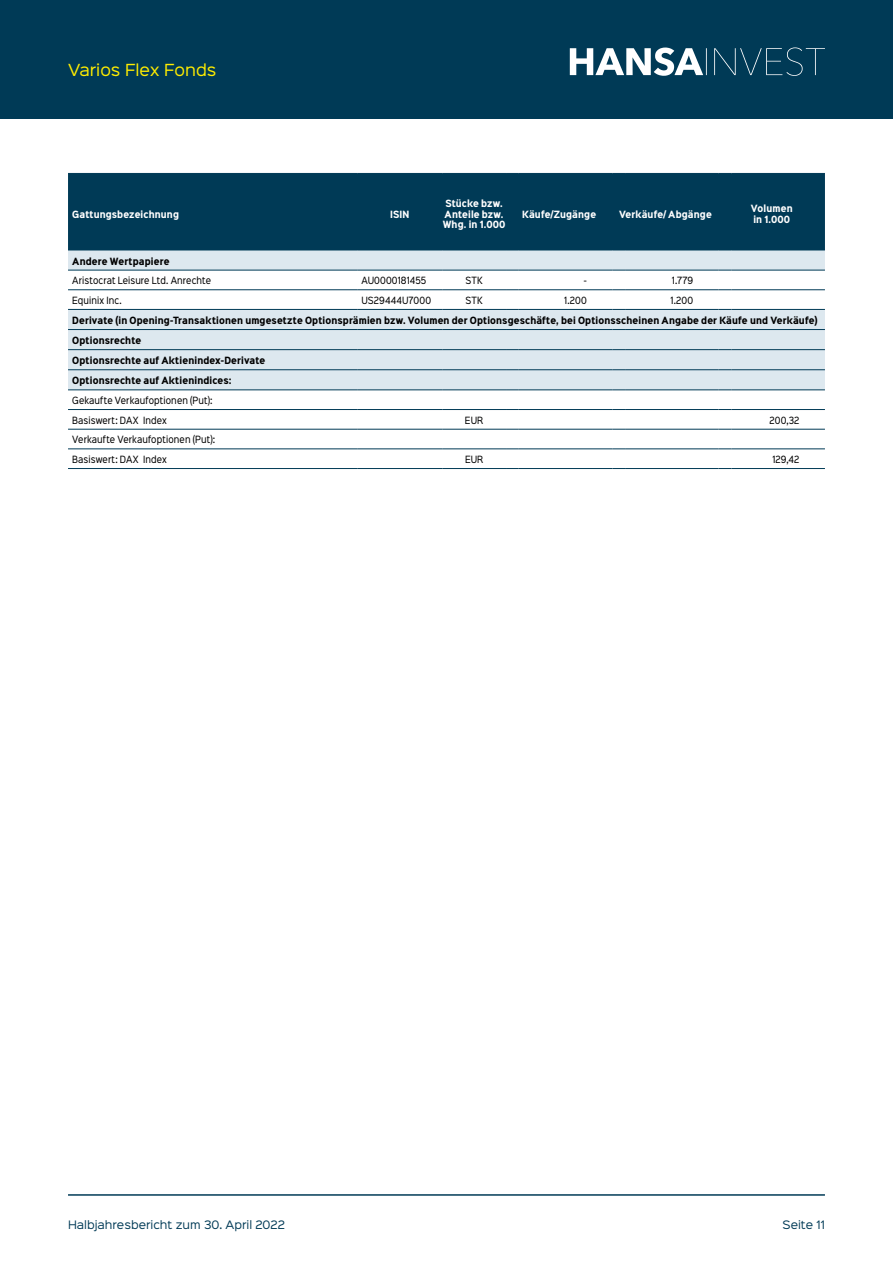
<style>
.page{position:relative;width:893px;height:1263px;background:#fff}
.page>*{position:absolute;margin:0;border:0;box-sizing:border-box;transform-origin:0 0}
.t1{font:15px "Sinkin Sans 400";color:#ffed00}
.t2{font:10.5px "Sinkin Sans 400";color:#003a56}
.t3{font:700 9px "Sinkin Sans Narrow W01 700";letter-spacing:.015em;color:#000}
.t4{font:9px/19.6px "Sinkin Sans Narrow W01 400 Rg";letter-spacing:.01em;color:#000}
.t5{font:700 9px/10.8px "Sinkin Sans Narrow W01 700";letter-spacing:.015em;color:#fff}
</style>
<div class="page">
<div style="left:0;top:0;width:893px;height:119px;background:#003a56"></div>
<svg style="left:570px;top:47px;width:255px;height:29px"></svg>
<hr style="left:68px;top:1194px;width:757px;height:2px;background:#003a56">
<div style="left:68px;top:174px;width:757px;height:76px;background:#003a56"></div>
<svg style="left:68px;top:251px;width:757px;height:138px;fill:#dde8ef"></svg>
<hr style="left:68px;top:250px;width:289px;height:1px;background:#003a56">
<hr style="left:357px;top:250px;width:85px;height:1px;background:#003a56">
<hr style="left:442px;top:250px;width:64px;height:1px;background:#003a56">
<svg style="left:506px;top:250px;width:13px;height:1px"></svg>
<hr style="left:519px;top:250px;width:93px;height:1px;background:#003a56">
<svg style="left:612px;top:250px;width:13px;height:1px"></svg>
<hr style="left:625px;top:250px;width:94px;height:1px;background:#003a56">
<svg style="left:719px;top:250px;width:12px;height:1px"></svg>
<hr style="left:731px;top:250px;width:94px;height:1px;background:#003a56">
<hr style="left:68px;top:409px;width:289px;height:1px;background:#003a56">
<hr style="left:357px;top:409px;width:85px;height:1px;background:#003a56">
<hr style="left:442px;top:409px;width:64px;height:1px;background:#003a56">
<svg style="left:506px;top:409px;width:13px;height:1px"></svg>
<hr style="left:519px;top:409px;width:93px;height:1px;background:#003a56">
<svg style="left:612px;top:409px;width:13px;height:1px"></svg>
<hr style="left:625px;top:409px;width:94px;height:1px;background:#003a56">
<svg style="left:719px;top:409px;width:12px;height:1px"></svg>
<hr style="left:731px;top:409px;width:94px;height:1px;background:#003a56">
<hr style="left:68px;top:429px;width:289px;height:1px;background:#003a56">
<hr style="left:357px;top:429px;width:85px;height:1px;background:#003a56">
<hr style="left:442px;top:429px;width:64px;height:1px;background:#003a56">
<svg style="left:506px;top:429px;width:13px;height:1px"></svg>
<hr style="left:519px;top:429px;width:93px;height:1px;background:#003a56">
<svg style="left:612px;top:429px;width:13px;height:1px"></svg>
<hr style="left:625px;top:429px;width:94px;height:1px;background:#003a56">
<svg style="left:719px;top:429px;width:12px;height:1px"></svg>
<hr style="left:731px;top:429px;width:94px;height:1px;background:#003a56">
<hr style="left:68px;top:448px;width:289px;height:1px;background:#003a56">
<hr style="left:357px;top:448px;width:85px;height:1px;background:#003a56">
<hr style="left:442px;top:448px;width:64px;height:1px;background:#003a56">
<svg style="left:506px;top:448px;width:13px;height:1px"></svg>
<hr style="left:519px;top:448px;width:93px;height:1px;background:#003a56">
<svg style="left:612px;top:448px;width:13px;height:1px"></svg>
<hr style="left:625px;top:448px;width:94px;height:1px;background:#003a56">
<svg style="left:719px;top:448px;width:12px;height:1px"></svg>
<hr style="left:731px;top:448px;width:94px;height:1px;background:#003a56">
<hr style="left:68px;top:468px;width:289px;height:1px;background:#003a56">
<hr style="left:357px;top:468px;width:85px;height:1px;background:#003a56">
<hr style="left:442px;top:468px;width:64px;height:1px;background:#003a56">
<svg style="left:506px;top:468px;width:13px;height:1px"></svg>
<hr style="left:519px;top:468px;width:93px;height:1px;background:#003a56">
<svg style="left:612px;top:468px;width:13px;height:1px"></svg>
<hr style="left:625px;top:468px;width:94px;height:1px;background:#003a56">
<svg style="left:719px;top:468px;width:12px;height:1px"></svg>
<hr style="left:731px;top:468px;width:94px;height:1px;background:#003a56">
<hr style="left:68px;top:173px;width:289px;height:1px;background:#003a56">
<hr style="left:357px;top:173px;width:85px;height:1px;background:#003a56">
<hr style="left:442px;top:173px;width:64px;height:1px;background:#003a56">
<svg style="left:506px;top:173px;width:13px;height:1px"></svg>
<hr style="left:519px;top:173px;width:93px;height:1px;background:#003a56">
<svg style="left:612px;top:173px;width:13px;height:1px"></svg>
<hr style="left:625px;top:173px;width:94px;height:1px;background:#003a56">
<svg style="left:719px;top:173px;width:12px;height:1px"></svg>
<hr style="left:731px;top:173px;width:94px;height:1px;background:#003a56">
<hr style="left:68px;top:270px;width:289px;height:1px;background:#003a56">
<hr style="left:357px;top:270px;width:85px;height:1px;background:#003a56">
<hr style="left:442px;top:270px;width:64px;height:1px;background:#003a56">
<svg style="left:506px;top:270px;width:13px;height:1px"></svg>
<hr style="left:519px;top:270px;width:93px;height:1px;background:#003a56">
<svg style="left:612px;top:270px;width:13px;height:1px"></svg>
<hr style="left:625px;top:270px;width:94px;height:1px;background:#003a56">
<svg style="left:719px;top:270px;width:12px;height:1px"></svg>
<hr style="left:731px;top:270px;width:94px;height:1px;background:#003a56">
<hr style="left:68px;top:289px;width:289px;height:1px;background:#003a56">
<hr style="left:357px;top:289px;width:85px;height:1px;background:#003a56">
<hr style="left:442px;top:289px;width:64px;height:1px;background:#003a56">
<svg style="left:506px;top:289px;width:13px;height:1px"></svg>
<hr style="left:519px;top:289px;width:93px;height:1px;background:#003a56">
<svg style="left:612px;top:289px;width:13px;height:1px"></svg>
<hr style="left:625px;top:289px;width:94px;height:1px;background:#003a56">
<svg style="left:719px;top:289px;width:12px;height:1px"></svg>
<hr style="left:731px;top:289px;width:94px;height:1px;background:#003a56">
<hr style="left:68px;top:309px;width:289px;height:1px;background:#003a56">
<hr style="left:357px;top:309px;width:85px;height:1px;background:#003a56">
<hr style="left:442px;top:309px;width:64px;height:1px;background:#003a56">
<svg style="left:506px;top:309px;width:13px;height:1px"></svg>
<hr style="left:519px;top:309px;width:93px;height:1px;background:#003a56">
<svg style="left:612px;top:309px;width:13px;height:1px"></svg>
<hr style="left:625px;top:309px;width:94px;height:1px;background:#003a56">
<svg style="left:719px;top:309px;width:12px;height:1px"></svg>
<hr style="left:731px;top:309px;width:94px;height:1px;background:#003a56">
<hr style="left:68px;top:329px;width:289px;height:1px;background:#003a56">
<hr style="left:357px;top:329px;width:85px;height:1px;background:#003a56">
<hr style="left:442px;top:329px;width:64px;height:1px;background:#003a56">
<svg style="left:506px;top:329px;width:13px;height:1px"></svg>
<hr style="left:519px;top:329px;width:93px;height:1px;background:#003a56">
<svg style="left:612px;top:329px;width:13px;height:1px"></svg>
<hr style="left:625px;top:329px;width:94px;height:1px;background:#003a56">
<svg style="left:719px;top:329px;width:12px;height:1px"></svg>
<hr style="left:731px;top:329px;width:94px;height:1px;background:#003a56">
<hr style="left:68px;top:349px;width:289px;height:1px;background:#003a56">
<hr style="left:357px;top:349px;width:85px;height:1px;background:#003a56">
<hr style="left:442px;top:349px;width:64px;height:1px;background:#003a56">
<svg style="left:506px;top:349px;width:13px;height:1px"></svg>
<hr style="left:519px;top:349px;width:93px;height:1px;background:#003a56">
<svg style="left:612px;top:349px;width:13px;height:1px"></svg>
<hr style="left:625px;top:349px;width:94px;height:1px;background:#003a56">
<svg style="left:719px;top:349px;width:12px;height:1px"></svg>
<hr style="left:731px;top:349px;width:94px;height:1px;background:#003a56">
<hr style="left:68px;top:369px;width:289px;height:1px;background:#003a56">
<hr style="left:357px;top:369px;width:85px;height:1px;background:#003a56">
<hr style="left:442px;top:369px;width:64px;height:1px;background:#003a56">
<svg style="left:506px;top:369px;width:13px;height:1px"></svg>
<hr style="left:519px;top:369px;width:93px;height:1px;background:#003a56">
<svg style="left:612px;top:369px;width:13px;height:1px"></svg>
<hr style="left:625px;top:369px;width:94px;height:1px;background:#003a56">
<svg style="left:719px;top:369px;width:12px;height:1px"></svg>
<hr style="left:731px;top:369px;width:94px;height:1px;background:#003a56">
<hr style="left:68px;top:389px;width:289px;height:1px;background:#003a56">
<hr style="left:357px;top:389px;width:85px;height:1px;background:#003a56">
<hr style="left:442px;top:389px;width:64px;height:1px;background:#003a56">
<svg style="left:506px;top:389px;width:13px;height:1px"></svg>
<hr style="left:519px;top:389px;width:93px;height:1px;background:#003a56">
<svg style="left:612px;top:389px;width:13px;height:1px"></svg>
<hr style="left:625px;top:389px;width:94px;height:1px;background:#003a56">
<svg style="left:719px;top:389px;width:12px;height:1px"></svg>
<hr style="left:731px;top:389px;width:94px;height:1px;background:#003a56">
<h1 class="t1" style="left:68px;top:57px;width:150px">Varios Flex Fonds</h1>
<p class="t5" style="left:72px;top:208px;width:108px">Gattungsbezeichnung</p>
<p class="t5" style="left:390px;top:208px;width:21px">ISIN</p>
<p class="t5" style="left:443px;top:197px;width:64px">Stücke bzw.<br>Anteile bzw.<br>Whg. in 1.000</p>
<p class="t5" style="left:522px;top:208px;width:75px">Käufe/Zugänge</p>
<p class="t5" style="left:619px;top:208px;width:94px">Verkäufe/ Abgänge</p>
<p class="t5" style="left:751px;top:203px;width:43px">Volumen in 1.000</p>
<p class="t3" style="left:72px;top:254px;width:99px">Andere Wertpapiere</p>
<p class="t4" style="left:72px;top:270px;width:140px">Aristocrat Leisure Ltd. Anrechte</p>
<p class="t4" style="left:361px;top:270px;width:66px">AU0000181455</p>
<p class="t4" style="left:466px;top:270px;width:19px">STK</p>
<p class="t4" style="left:584px;top:270px;width:4px">-</p>
<p class="t4" style="left:672px;top:270px;width:23px">1.779</p>
<p class="t4" style="left:72px;top:290px;width:51px">Equinix Inc.</p>
<p class="t4" style="left:361px;top:290px;width:71px">US29444U7000</p>
<p class="t4" style="left:466px;top:290px;width:19px">STK</p>
<p class="t4" style="left:564px;top:290px;width:24px">1.200</p>
<p class="t4" style="left:670px;top:290px;width:24px">1.200</p>
<p class="t3" style="left:72px;top:314px;width:747px">Derivate (in Opening-Transaktionen umgesetzte Optionsprämien bzw. Volumen der Optionsgeschäfte, bei Optionsscheinen Angabe der Käufe und Verkäufe)</p>
<p class="t3" style="left:72px;top:334px;width:71px">Optionsrechte</p>
<p class="t3" style="left:72px;top:354px;width:195px">Optionsrechte auf Aktienindex-Derivate</p>
<p class="t3" style="left:72px;top:374px;width:161px">Optionsrechte auf Aktienindices:</p>
<p class="t4" style="left:72px;top:390px;width:142px">Gekaufte Verkaufoptionen (Put):<br>Basiswert: DAX Index</p>
<p class="t4" style="left:465px;top:410px;width:20px">EUR</p>
<p class="t4" style="left:769px;top:410px;width:31px">200,32</p>
<p class="t4" style="left:72px;top:429px;width:144px">Verkaufte Verkaufoptionen (Put):<br>Basiswert: DAX Index</p>
<p class="t4" style="left:465px;top:449px;width:20px">EUR</p>
<p class="t4" style="left:772px;top:449px;width:28px">129,42</p>
<p class="t2" style="left:68px;top:1216px;width:218px">Halbjahresbericht zum 30. April 2022</p>
<p class="t2" style="left:783px;top:1216px;width:44px">Seite 11</p>
</div>
